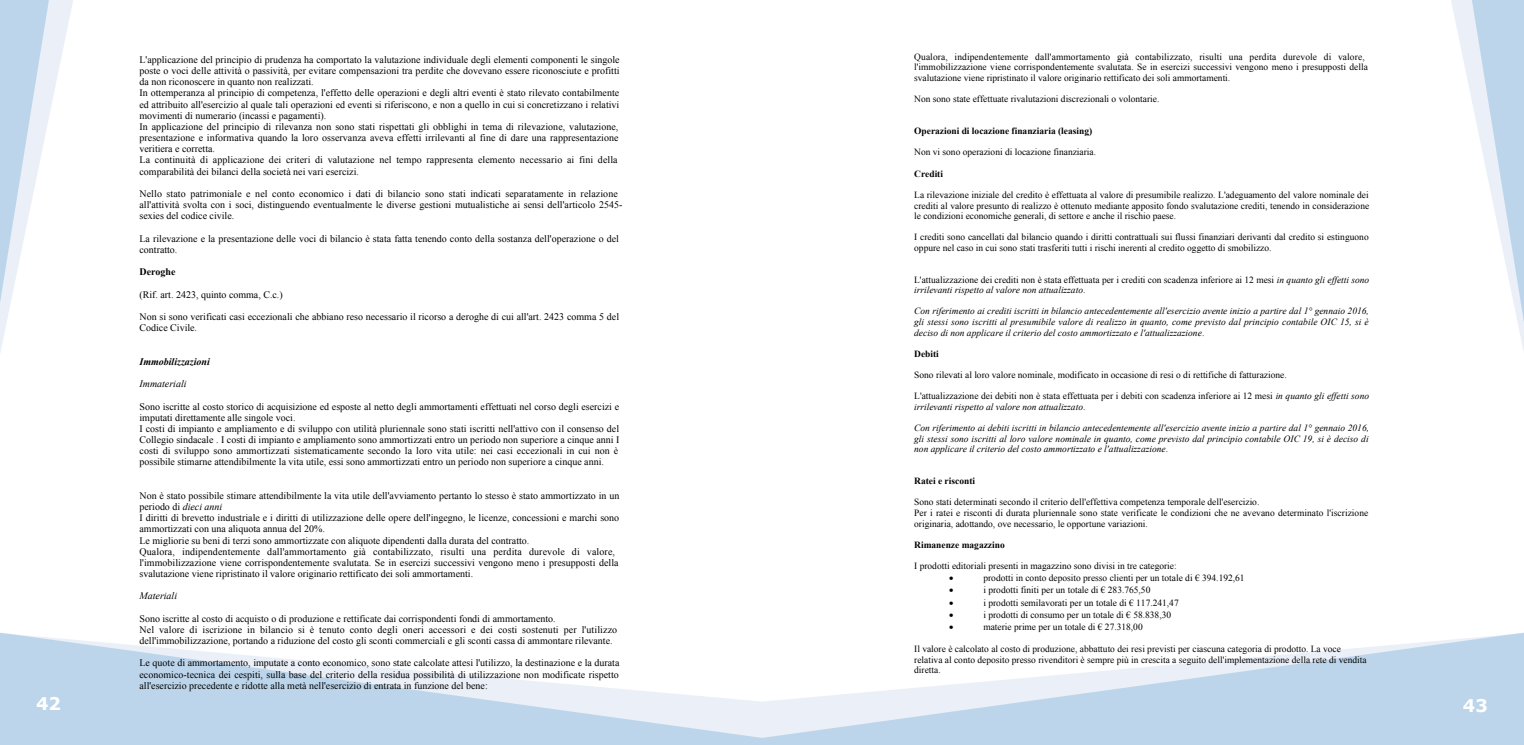
<style>
.page{position:relative;width:1524px;height:745px;background:#fff}
.page>*{position:absolute;margin:0;border:0;box-sizing:border-box;transform-origin:0 0}
.t1{font:700 17.5px "Verdana";color:#fff}
.t2{font:10px/11.1px "Times New Roman";color:#000}
.t3{font:italic 10px "Times New Roman";color:#000}
.t4{font:italic 700 10px "Times New Roman";color:#000}
.t5{font:700 10px "Times New Roman";color:#000}
.t6{font:9.5px/10.5px "Times New Roman";color:#000}
.t7{font:italic 9.5px/10.6px "Times New Roman";color:#000;text-align:justify}
.t8{font:700 9.5px "Times New Roman";color:#000}
.t9{font:9.5px "Symbol";color:#000}
.s1{font-style:italic}
.s2{font-style:normal}
</style>
<div class="page">
<svg style="left:87px;top:641px;width:675px;height:103px;fill:#bcd5eb"></svg>
<svg style="left:762px;top:641px;width:675px;height:103px;fill:#bcd5eb"></svg>
<svg style="left:60px;top:0;width:27px;height:744px"></svg>
<svg style="left:1437px;top:0;width:23px;height:744px"></svg>
<svg style="left:1460px;top:0;width:64px;height:744px"></svg>
<svg style="left:0;top:0;width:60px;height:744px"></svg>
<p class="t2" style="left:139px;top:54px;width:482px">L'applicazione del principio di prudenza ha comportato la valutazione individuale degli elementi componenti le singole poste o voci delle attività o passività, per evitare compensazioni tra perdite che dovevano essere riconosciute e profitti da non riconoscere in quanto non realizzati.<br>In ottemperanza al principio di competenza, l'effetto delle operazioni e degli altri eventi è stato rilevato contabilmente ed attribuito all'esercizio al quale tali operazioni ed eventi si riferiscono, e non a quello in cui si concretizzano i relativi movimenti di numerario (incassi e pagamenti).<br>In applicazione del principio di rilevanza non sono stati rispettati gli obblighi in tema di rilevazione, valutazione, presentazione e informativa quando la loro osservanza aveva effetti irrilevanti al fine di dare una rappresentazione veritiera e corretta.<br>La continuità di applicazione dei criteri di valutazione nel tempo rappresenta elemento necessario ai fini della comparabilità dei bilanci della società nei vari esercizi.</p>
<p class="t2" style="left:139px;top:188px;width:484px">Nello stato patrimoniale e nel conto economico i dati di bilancio sono stati indicati separatamente in relazione all'attività svolta con i soci, distinguendo eventualmente le diverse gestioni mutualistiche ai sensi dell'articolo 2545- sexies del codice civile.</p>
<p class="t2" style="left:139px;top:232px;width:481px">La rilevazione e la presentazione delle voci di bilancio è stata fatta tenendo conto della sostanza dell'operazione o del contratto.</p>
<p class="t5" style="left:139px;top:265px;width:38px">Deroghe</p>
<p class="t2" style="left:139px;top:288px;width:145px">(Rif. art. 2423, quinto comma, C.c.)</p>
<p class="t2" style="left:139px;top:311px;width:481px">Non si sono verificati casi eccezionali che abbiano reso necessario il ricorso a deroghe di cui all'art. 2423 comma 5 del<br>Codice Civile.</p>
<p class="t4" style="left:139px;top:354px;width:72px">Immobilizzazioni</p>
<p class="t3" style="left:139px;top:377px;width:49px">Immateriali</p>
<p class="t2" style="left:139px;top:400px;width:481px">Sono iscritte al costo storico di acquisizione ed esposte al netto degli ammortamenti effettuati nel corso degli esercizi e imputati direttamente alle singole voci.<br>I costi di impianto e ampliamento e di sviluppo con utilità pluriennale sono stati iscritti nell'attivo con il consenso del Collegio sindacale . I costi di impianto e ampliamento sono ammortizzati entro un periodo non superiore a cinque anni I costi di sviluppo sono ammortizzati sistematicamente secondo la loro vita utile: nei casi eccezionali in cui non è possibile stimarne attendibilmente la vita utile, essi sono ammortizzati entro un periodo non superiore a cinque anni.</p>
<p class="t2" style="left:139px;top:489px;width:481px">Non è stato possibile stimare attendibilmente la vita utile dell'avviamento pertanto lo stesso è stato ammortizzato in un periodo di <span class="s1">dieci anni<br></span>I diritti di brevetto industriale e i diritti di utilizzazione delle opere dell'ingegno, le licenze, concessioni e marchi sono ammortizzati con una aliquota annua del 20%.<br>Le migliorie su beni di terzi sono ammortizzate con aliquote dipendenti dalla durata del contratto.<br>Qualora, indipendentemente dall'ammortamento già contabilizzato, risulti una perdita durevole di valore, l'immobilizzazione viene corrispondentemente svalutata. Se in esercizi successivi vengono meno i presupposti della svalutazione viene ripristinato il valore originario rettificato dei soli ammortamenti.</p>
<p class="t3" style="left:139px;top:588px;width:39px">Materiali</p>
<p class="t2" style="left:139px;top:612px;width:479px">Sono iscritte al costo di acquisto o di produzione e rettificate dai corrispondenti fondi di ammortamento.<br>Nel valore di iscrizione in bilancio si è tenuto conto degli oneri accessori e dei costi sostenuti per l'utilizzo dell'immobilizzazione, portando a riduzione del costo gli sconti commerciali e gli sconti cassa di ammontare rilevante.</p>
<p class="t2" style="left:139px;top:657px;width:481px;text-align:justify">Le quote di ammortamento, imputate a conto economico, sono state calcolate attesi l'utilizzo, la destinazione e la durata economico-tecnica dei cespiti, sulla base del criterio della residua possibilità di utilizzazione non modificate rispetto all'esercizio precedente e ridotte alla metà nell'esercizio di entrata in funzione del bene:</p>
<p class="t6" style="left:914px;top:51px;width:455px">Qualora, indipendentemente dall'ammortamento già contabilizzato, risulti una perdita durevole di valore, l'immobilizzazione viene corrispondentemente svalutata. Se in esercizi successivi vengono meno i presupposti della svalutazione viene ripristinato il valore originario rettificato dei soli ammortamenti.</p>
<p class="t6" style="left:914px;top:93px;width:247px">Non sono state effettuate rivalutazioni discrezionali o volontarie.</p>
<p class="t8" style="left:914px;top:124px;width:179px">Operazioni di locazione finanziaria (leasing)</p>
<p class="t6" style="left:914px;top:147px;width:183px">Non vi sono operazioni di locazione finanziaria.</p>
<p class="t8" style="left:914px;top:167px;width:30px">Crediti</p>
<p class="t6" style="left:914px;top:189px;width:456px;text-align:justify">La rilevazione iniziale del credito è effettuata al valore di presumibile realizzo. L'adeguamento del valore nominale dei crediti al valore presunto di realizzo è ottenuto mediante apposito fondo svalutazione crediti, tenendo in considerazione le condizioni economiche generali, di settore e anche il rischio paese.</p>
<p class="t6" style="left:914px;top:231px;width:456px">I crediti sono cancellati dal bilancio quando i diritti contrattuali sui flussi finanziari derivanti dal credito si estinguono oppure nel caso in cui sono stati trasferiti tutti i rischi inerenti al credito oggetto di smobilizzo.</p>
<p class="t6" style="left:914px;top:274px;width:457px">L'attualizzazione dei crediti non è stata effettuata per i crediti con scadenza inferiore ai 12 mesi <span class="s1">in quanto gli effetti sono irrilevanti rispetto al valore non attualizzato</span>.</p>
<p class="t7" style="left:914px;top:305px;width:456px">Con riferimento ai crediti iscritti in bilancio antecedentemente all'esercizio avente inizio a partire dal 1° gennaio 2016, gli stessi sono iscritti al presumibile valore di realizzo in quanto, come previsto dal principio contabile OIC 15, si è deciso di non applicare il criterio del costo ammortizzato e l'attualizzazione<span class="s2">.</span></p>
<p class="t8" style="left:914px;top:347px;width:26px">Debiti</p>
<p class="t6" style="left:914px;top:369px;width:374px">Sono rilevati al loro valore nominale, modificato in occasione di resi o di rettifiche di fatturazione.</p>
<p class="t6" style="left:914px;top:390px;width:456px">L'attualizzazione dei debiti non è stata effettuata per i debiti con scadenza inferiore ai 12 mesi <span class="s1">in quanto gli effetti sono irrilevanti rispetto al valore non attualizzato</span>.</p>
<p class="t7" style="left:914px;top:422px;width:456px">Con riferimento ai debiti iscritti in bilancio antecedentemente all'esercizio avente inizio a partire dal 1° gennaio 2016, gli stessi sono iscritti al loro valore nominale in quanto, come previsto dal principio contabile OIC 19, si è deciso di non applicare il criterio del costo ammortizzato e l'attualizzazione<span class="s2">.</span></p>
<p class="t8" style="left:914px;top:474px;width:62px">Ratei e risconti</p>
<p class="t6" style="left:914px;top:496px;width:455px">Sono stati determinati secondo il criterio dell'effettiva competenza temporale dell'esercizio.<br>Per i ratei e risconti di durata pluriennale sono state verificate le condizioni che ne avevano determinato l'iscrizione originaria, adottando, ove necessario, le opportune variazioni.</p>
<p class="t8" style="left:914px;top:538px;width:92px">Rimanenze magazzino</p>
<p class="t6" style="left:914px;top:560px;width:264px">I prodotti editoriali presenti in magazzino sono divisi in tre categorie:</p>
<p class="t9" style="left:949px;top:571px;width:6px">•</p>
<p class="t6" style="left:983px;top:572px;width:263px">prodotti in conto deposito presso clienti per un totale di € 394.192,61</p>
<p class="t9" style="left:949px;top:583px;width:6px">•</p>
<p class="t6" style="left:983px;top:584px;width:168px">i prodotti finiti per un totale di € 283.765,50</p>
<p class="t9" style="left:949px;top:595px;width:6px">•</p>
<p class="t6" style="left:983px;top:596px;width:197px">i prodotti semilavorati per un totale di € 117.241,47</p>
<p class="t9" style="left:949px;top:608px;width:6px">•</p>
<p class="t6" style="left:983px;top:609px;width:189px">i prodotti di consumo per un totale di € 58.838,30</p>
<p class="t9" style="left:949px;top:620px;width:6px">•</p>
<p class="t6" style="left:983px;top:621px;width:161px">materie prime per un totale di € 27.318,00</p>
<p class="t6" style="left:914px;top:643px;width:454px">Il valore è calcolato al costo di produzione, abbattuto dei resi previsti per ciascuna categoria di prodotto. La voce relativa al conto deposito presso rivenditori è sempre più in crescita a seguito dell'implementazione della rete di vendita diretta.</p>
<h1 class="t1" style="left:36px;top:691px;width:26px">42</h1>
<h1 class="t1" style="left:1463px;top:692px;width:26px">43</h1>
</div>
